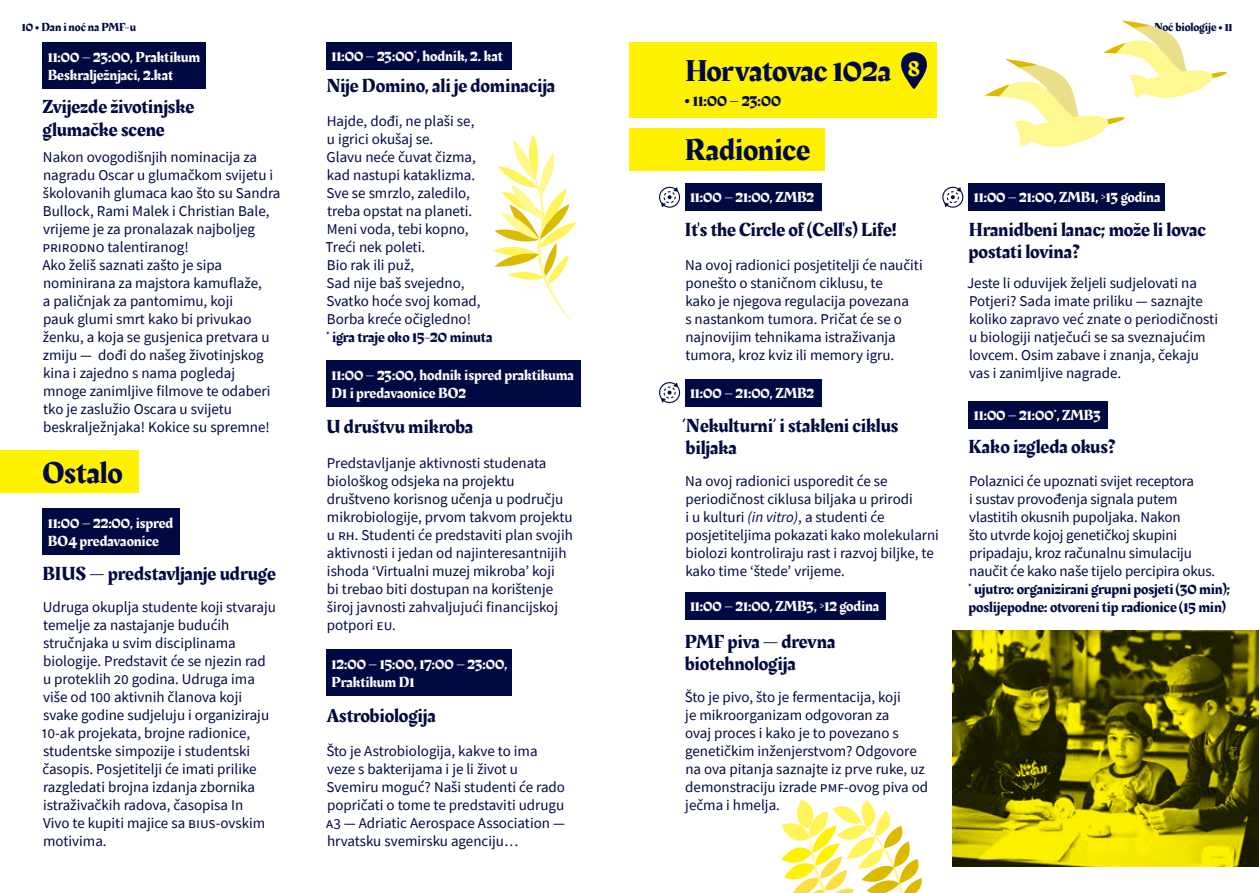
<style>
.page{position:relative;width:1259px;height:893px;background:#fff}
.page>*{position:absolute;margin:0;border:0;box-sizing:border-box;transform-origin:0 0}
.t1{font:31.05px "Rakkas";letter-spacing:-.005em;color:#010942}
.t2{font:19.5px/22.5px "Rakkas";color:#010942}
.t3{font:16.05px "Rakkas";color:#010942}
.t4{font:15px/18px "Source Sans Pro";color:#010942}
.t5{font:15px/18px "Rakkas";color:#fff}
.t6{font:15px/18px "Rakkas";color:#010942}
.t7{font:12px "Rakkas";color:#010942}
.s1{font-family:"Source Sans Pro";font-weight:700}
.s2{font-size:18px}
.s3{font-style:italic}
</style>
<div class="page">
<div style="left:326px;top:42px;width:186px;height:27px;background:#010942"></div>
<div style="left:326px;top:360px;width:254px;height:47px;background:#010942"></div>
<div style="left:326px;top:649px;width:186px;height:47px;background:#010942"></div>
<div style="left:43px;top:508px;width:137px;height:47px;background:#010942"></div>
<div style="left:0;top:451px;width:139px;height:42px;background:#fff200"></div>
<div style="left:43px;top:43px;width:163px;height:46px;background:#010942"></div>
<div style="left:629px;top:128px;width:196px;height:42px;background:#fff200"></div>
<div style="left:629px;top:42px;width:308px;height:75px;background:#fff200"></div>
<svg style="left:901px;top:52px;width:26px;height:37px"></svg>
<div style="left:685px;top:183px;width:136px;height:27px;background:#010942"></div>
<div style="left:685px;top:379px;width:136px;height:27px;background:#010942"></div>
<div style="left:685px;top:592px;width:200px;height:27px;background:#010942"></div>
<svg style="left:659px;top:382px;width:21px;height:21px"></svg>
<svg style="left:659px;top:187px;width:21px;height:21px"></svg>
<svg style="left:942px;top:187px;width:21px;height:21px"></svg>
<div style="left:968px;top:183px;width:197px;height:27px;background:#010942"></div>
<div style="left:968px;top:402px;width:139px;height:27px;background:#010942"></div>
<svg style="left:493px;top:134px;width:83px;height:189px"></svg>
<svg style="left:781px;top:799px;width:141px;height:94px"></svg>
<svg style="left:953px;top:630px;width:306px;height:237px"></svg>
<svg style="left:984px;top:21px;width:243px;height:126px"></svg>
<p class="t7" style="left:22px;top:19px;width:116px">10 <span class="s1">•</span> Dan i noć na PMF-u</p>
<p class="t7" style="left:1154px;top:19px;width:80px">Noć biologije <span class="s1">•</span> 11</p>
<p class="t5" style="left:331px;top:47px;width:173px">11:00 – 23:00*, hodnik, 2. kat</p>
<p class="t5" style="left:48px;top:48px;width:154px">11:00 – 23:00, Praktikum<br>Beskralježnjaci, 2.kat</p>
<h1 class="t1" style="left:685px;top:48px;width:237px">Horvatovac 102a <sup>8</sup></h1>
<h2 class="t2" style="left:326px;top:75px;width:230px">Nije Domino, ali je dominacija</h2>
<p class="t3" style="left:685px;top:89px;width:98px"><span class="s2">•</span> 11:00 – 23:00</p>
<h2 class="t2" style="left:43px;top:96px;width:153px">Zvijezde životinjske glumačke scene</h2>
<p class="t4" style="left:326px;top:112px;width:156px">Hajde, dođi, ne plaši se, u igrici okušaj se.<br>Glavu neće čuvat čizma, kad nastupi kataklizma.<br>Sve se smrzlo, zaledilo, treba opstat na planeti.<br>Meni voda, tebi kopno,<br>Treći nek poleti.<br>Bio rak ili puž,<br>Sad nije baš svejedno,<br>Svatko hoće svoj komad,<br>Borba kreće očigledno!</p>
<h1 class="t1" style="left:685px;top:128px;width:127px">Radionice</h1>
<p class="t4" style="left:42px;top:148px;width:239px">Nakon ovogodišnjih nominacija za nagradu Oscar u glumačkom svijetu i školovanih glumaca kao što su Sandra Bullock, Rami Malek i Christian Bale, vrijeme je za pronalazak najboljeg PRIRODNO talentiranog!<br>Ako želiš saznati zašto je sipa nominirana za majstora kamuflaže,<br>a paličnjak za pantomimu, koji<br>pauk glumi smrt kako bi privukao ženku, a koja se gusjenica pretvara u zmiju — dođi do našeg životinjskog kina i zajedno s nama pogledaj mnoge zanimljive filmove te odaberi tko je zaslužio Oscara u svijetu beskralježnjaka! Kokice su spremne!</p>
<p class="t5" style="left:973px;top:188px;width:188px">11:00 – 21:00, ZMB1, &gt;13 godina</p>
<h2 class="t2" style="left:968px;top:219px;width:239px;line-height:21.8px">Hranidbeni lanac; može li lovac postati lovina?</h2>
<p class="t5" style="left:690px;top:188px;width:126px">11:00 – 21:00, ZMB2</p>
<h2 class="t2" style="left:685px;top:219px;width:213px">It's the Circle of (Cell's) Life!</h2>
<p class="t4" style="left:685px;top:256px;width:239px">Na ovoj radionici posjetitelji će naučiti ponešto o staničnom ciklusu, te<br>kako je njegova regulacija povezana<br>s nastankom tumora. Pričat će se o najnovijim tehnikama istraživanja tumora, kroz kviz ili memory igru.</p>
<p class="t4" style="left:967px;top:274px;width:252px">Jeste li oduvijek željeli sudjelovati na Potjeri? Sada imate priliku — saznajte koliko zapravo već znate o periodičnosti u biologiji natječući se sa sveznajućim lovcem. Osim zabave i znanja, čekaju vas i zanimljive nagrade.</p>
<p class="t6" style="left:326px;top:328px;width:168px">* igra traje oko 15-20 minuta</p>
<p class="t5" style="left:331px;top:366px;width:244px">11:00 – 23:00, hodnik ispred praktikuma<br>D1 i predavaonice BO2</p>
<p class="t5" style="left:690px;top:384px;width:126px">11:00 – 21:00, ZMB2</p>
<p class="t5" style="left:973px;top:407px;width:129px">11:00 – 21:00*, ZMB3</p>
<h2 class="t2" style="left:968px;top:436px;width:149px">Kako izgleda okus?</h2>
<h2 class="t2" style="left:682px;top:415px;width:217px">‘Nekulturni’ i stakleni ciklus biljaka</h2>
<h2 class="t2" style="left:326px;top:416px;width:148px">U društvu mikroba</h2>
<p class="t4" style="left:327px;top:454px;width:248px">Predstavljanje aktivnosti studenata biološkog odsjeka na projektu društveno korisnog učenja u području mikrobiologije, prvom takvom projektu u RH. Studenti će predstaviti plan svojih aktivnosti i jedan od najinteresantnijih ishoda ʻVirtualni muzej mikrobaʼ koji<br>bi trebao biti dostupan na korištenje široj javnosti zahvaljujući financijskoj potpori EU.</p>
<h1 class="t1" style="left:42px;top:450px;width:82px">Ostalo</h1>
<p class="t4" style="left:969px;top:472px;width:248px">Polaznici će upoznati svijet receptora<br>i sustav provođenja signala putem vlastitih okusnih pupoljaka. Nakon<br>što utvrde kojoj genetičkoj skupini pripadaju, kroz računalnu simulaciju naučit će kako naše tijelo percipira okus.</p>
<p class="t4" style="left:685px;top:472px;width:255px">Na ovoj radionici usporedit će se periodičnost ciklusa biljaka u prirodi<br>i u kulturi <span class="s3">(in vitro)</span>, a studenti će posjetiteljima pokazati kako molekularni biolozi kontroliraju rast i razvoj biljke, te kako time ʻštedeʼ vrijeme.</p>
<p class="t5" style="left:48px;top:514px;width:127px">11:00 – 22:00, ispred<br>BO4 predavaonice</p>
<h2 class="t2" style="left:43px;top:563px;width:235px">BIUS — predstavljanje udruge</h2>
<p class="t6" style="left:968px;top:580px;width:263px">* ujutro: organizirani grupni posjeti (30 min); poslijepodne: otvoreni tip radionice (15 min)</p>
<p class="t5" style="left:690px;top:597px;width:191px">11:00 – 21:00, ZMB3, &gt;12 godina</p>
<p class="t4" style="left:42px;top:598px;width:235px">Udruga okuplja studente koji stvaraju temelje za nastajanje budućih stručnjaka u svim disciplinama biologije. Predstavit će se njezin rad u proteklih 20 godina. Udruga ima više od 100 aktivnih članova koji svake godine sudjeluju i organiziraju 10-ak projekata, brojne radionice, studentske simpozije i studentski časopis. Posjetitelji će imati prilike razgledati brojna izdanja zbornika istraživačkih radova, časopisa In<br>Vivo te kupiti majice sa BIUS-ovskim motivima.</p>
<h2 class="t2" style="left:685px;top:630px;width:152px">PMF piva — drevna biotehnologija</h2>
<p class="t5" style="left:332px;top:655px;width:177px">12:00 – 15:00, 17:00 – 23:00,<br>Praktikum D1</p>
<p class="t4" style="left:684px;top:688px;width:245px">Što je pivo, što je fermentacija, koji<br>je mikroorganizam odgovoran za<br>ovaj proces i kako je to povezano s genetičkim inženjerstvom? Odgovore na ova pitanja saznajte iz prve ruke, uz demonstraciju izrade PMF-ovog piva od ječma i hmelja.</p>
<h2 class="t2" style="left:326px;top:705px;width:111px">Astrobiologija</h2>
<p class="t4" style="left:326px;top:742px;width:240px">Što je Astrobiologija, kakve to ima veze s bakterijama i je li život u Svemiru moguć? Naši studenti će rado popričati o tome te predstaviti udrugu A3 — Adriatic Aerospace Association — hrvatsku svemirsku agenciju…</p>
</div>
